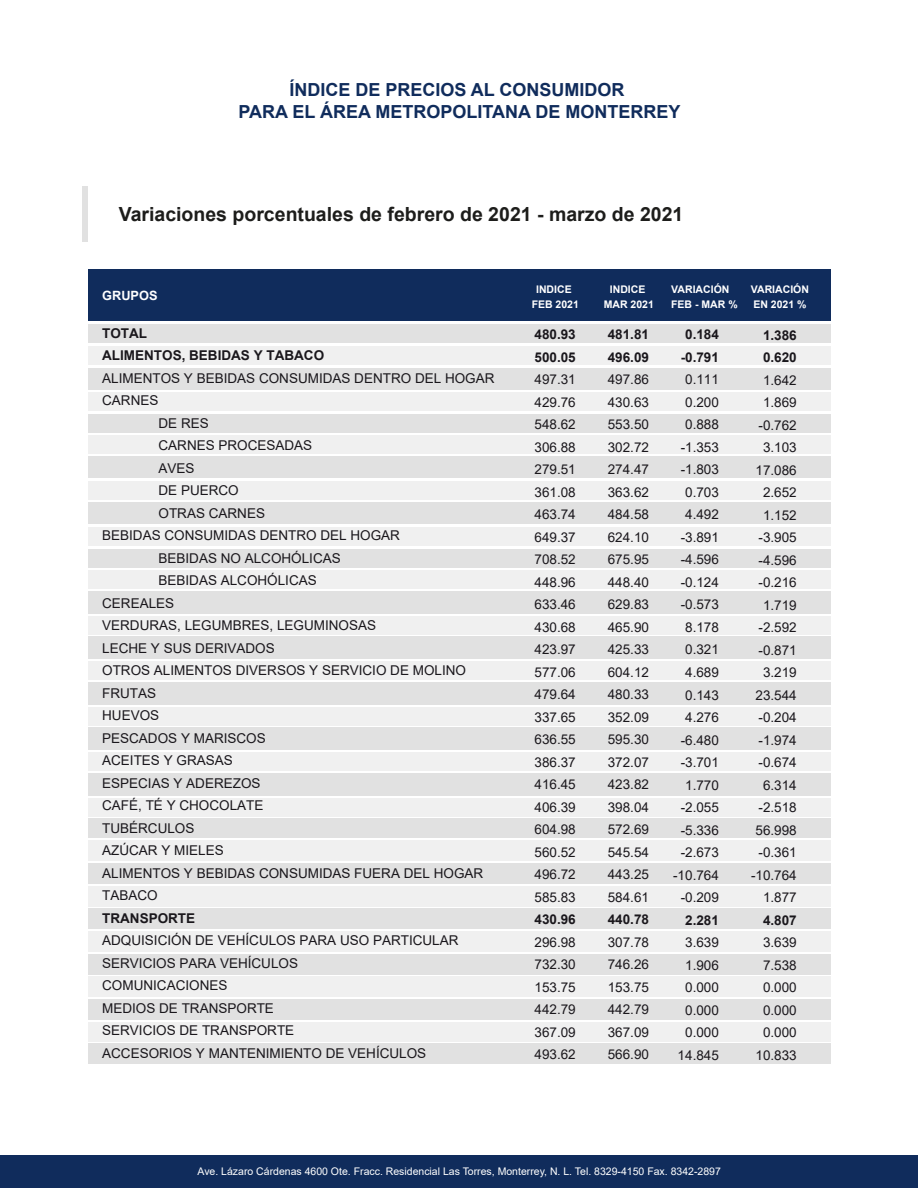
<style>
.page{position:relative;width:918px;height:1188px;background:#fff}
.page>*{position:absolute;margin:0;border:0;box-sizing:border-box;transform-origin:0 0}
.t1{font:700 19.5px "Arial";color:#1d1d1b}
.t2{font:700 18px/21.6px "Arial";color:#102c5c;text-align:center}
.t3{font:13.5px/22.5px "Arial";color:#1a171c;text-align:justify}
.t4{font:700 13.5px/22.5px "Arial";color:#1a171c}
.t5{font:700 12.75px "Arial";color:#fff}
.t6{font:10.5px "Arial";color:#fff}
.t7{font:700 10.5px/15px "Arial";color:#fff;text-align:center}
</style>
<div class="page">
<div style="left:0;top:1156px;width:918px;height:32px;background:#102c5c"></div>
<div style="left:88px;top:270px;width:742px;height:51px;background:#102c5c"></div>
<div style="left:88px;top:325px;width:742px;height:18px;background:#e1e1e1"></div>
<div style="left:88px;top:346px;width:742px;height:19px;background:#f0f0f0"></div>
<div style="left:88px;top:392px;width:742px;height:18px;background:#f0f0f0"></div>
<div style="left:88px;top:368px;width:742px;height:21px;background:#e1e1e1"></div>
<div style="left:88px;top:414px;width:742px;height:19px;background:#e1e1e1"></div>
<div style="left:88px;top:435px;width:742px;height:19px;background:#f0f0f0"></div>
<div style="left:88px;top:457px;width:742px;height:21px;background:#e1e1e1"></div>
<div style="left:88px;top:481px;width:742px;height:19px;background:#f0f0f0"></div>
<div style="left:88px;top:527px;width:742px;height:19px;background:#f0f0f0"></div>
<div style="left:88px;top:549px;width:742px;height:19px;background:#e1e1e1"></div>
<div style="left:88px;top:570px;width:742px;height:19px;background:#f0f0f0"></div>
<div style="left:88px;top:616px;width:742px;height:19px;background:#f0f0f0"></div>
<div style="left:88px;top:591px;width:742px;height:23px;background:#e1e1e1"></div>
<div style="left:88px;top:637px;width:742px;height:22px;background:#e1e1e1"></div>
<div style="left:88px;top:661px;width:742px;height:19px;background:#f0f0f0"></div>
<div style="left:88px;top:682px;width:742px;height:22px;background:#e1e1e1"></div>
<div style="left:88px;top:707px;width:742px;height:19px;background:#f0f0f0"></div>
<div style="left:88px;top:728px;width:742px;height:22px;background:#e1e1e1"></div>
<div style="left:88px;top:752px;width:742px;height:19px;background:#f0f0f0"></div>
<div style="left:88px;top:773px;width:742px;height:22px;background:#e1e1e1"></div>
<div style="left:88px;top:798px;width:742px;height:19px;background:#f0f0f0"></div>
<div style="left:88px;top:819px;width:742px;height:19px;background:#e1e1e1"></div>
<div style="left:88px;top:840px;width:742px;height:21px;background:#f0f0f0"></div>
<div style="left:88px;top:863px;width:742px;height:21px;background:#e1e1e1"></div>
<div style="left:88px;top:886px;width:742px;height:20px;background:#f0f0f0"></div>
<div style="left:88px;top:909px;width:742px;height:20px;background:#e1e1e1"></div>
<div style="left:88px;top:931px;width:742px;height:21px;background:#f0f0f0"></div>
<div style="left:88px;top:954px;width:742px;height:21px;background:#e1e1e1"></div>
<div style="left:88px;top:977px;width:742px;height:20px;background:#f0f0f0"></div>
<div style="left:88px;top:999px;width:742px;height:21px;background:#e1e1e1"></div>
<div style="left:88px;top:1022px;width:742px;height:19px;background:#f0f0f0"></div>
<div style="left:88px;top:1044px;width:742px;height:20px;background:#e1e1e1"></div>
<div style="left:88px;top:502px;width:742px;height:22px;background:#e1e1e1"></div>
<div style="left:83px;top:186px;width:5px;height:56px;background:#e1e1e1"></div>
<h2 class="t2" style="left:239px;top:79px;width:444px">ÍNDICE DE PRECIOS AL CONSUMIDOR<br>PARA EL ÁREA METROPOLITANA DE MONTERREY</h2>
<h1 class="t1" style="left:119px;top:201px;width:566px">Variaciones porcentuales de febrero de 2021 - marzo de 2021</h1>
<p class="t5" style="left:102px;top:286px;width:57px">GRUPOS</p>
<p class="t7" style="left:604px;top:282px;width:52px">INDICE<br>MAR 2021</p>
<p class="t7" style="left:671px;top:282px;width:68px;text-align:left">VARIACIÓN<br>FEB - MAR %</p>
<p class="t7" style="left:751px;top:282px;width:60px;text-align:left">VARIACIÓN<br>EN 2021 %</p>
<p class="t4" style="left:102px;top:322px;width:224px">TOTAL<br>ALIMENTOS, BEBIDAS Y TABACO</p>
<p class="t3" style="left:102px;top:367px;width:394px">ALIMENTOS Y BEBIDAS CONSUMIDAS DENTRO DEL HOGAR</p>
<p class="t3" style="left:102px;top:389px;width:58px">CARNES</p>
<p class="t3" style="left:159px;top:412px;width:52px">DE RES</p>
<p class="t3" style="left:159px;top:434px;width:155px">CARNES PROCESADAS</p>
<p class="t3" style="left:159px;top:457px;width:38px">AVES</p>
<p class="t3" style="left:159px;top:479px;width:82px">DE PUERCO</p>
<p class="t3" style="left:159px;top:502px;width:108px">OTRAS CARNES</p>
<p class="t3" style="left:102px;top:524px;width:299px">BEBIDAS CONSUMIDAS DENTRO DEL HOGAR</p>
<p class="t3" style="left:159px;top:547px;width:184px">BEBIDAS NO ALCOHÓLICAS</p>
<p class="t3" style="left:159px;top:569px;width:160px">BEBIDAS ALCOHÓLICAS</p>
<p class="t3" style="left:102px;top:592px;width:74px">CEREALES</p>
<p class="t3" style="left:102px;top:614px;width:275px">VERDURAS, LEGUMBRES, LEGUMINOSAS</p>
<p class="t3" style="left:102px;top:637px;width:174px">LECHE Y SUS DERIVADOS</p>
<p class="t3" style="left:102px;top:659px;width:365px">OTROS ALIMENTOS DIVERSOS Y SERVICIO DE MOLINO</p>
<p class="t3" style="left:102px;top:682px;width:55px">FRUTAS</p>
<p class="t3" style="left:102px;top:704px;width:59px">HUEVOS</p>
<p class="t3" style="left:102px;top:727px;width:165px">PESCADOS Y MARISCOS</p>
<p class="t3" style="left:102px;top:749px;width:132px">ACEITES Y GRASAS</p>
<p class="t3" style="left:102px;top:772px;width:160px">ESPECIAS Y ADEREZOS</p>
<p class="t3" style="left:102px;top:794px;width:163px">CAFÉ, TÉ Y CHOCOLATE</p>
<p class="t3" style="left:102px;top:817px;width:94px">TUBÉRCULOS</p>
<p class="t3" style="left:102px;top:839px;width:123px">AZÚCAR Y MIELES</p>
<p class="t3" style="left:102px;top:862px;width:383px">ALIMENTOS Y BEBIDAS CONSUMIDAS FUERA DEL HOGAR</p>
<p class="t3" style="left:102px;top:884px;width:57px">TABACO</p>
<p class="t4" style="left:102px;top:907px;width:95px">TRANSPORTE</p>
<p class="t3" style="left:102px;top:929px;width:358px;text-align:left">ADQUISICIÓN DE VEHÍCULOS PARA USO PARTICULAR<br>SERVICIOS PARA VEHÍCULOS<br>COMUNICACIONES<br>MEDIOS DE TRANSPORTE<br>SERVICIOS DE TRANSPORTE<br>ACCESORIOS Y MANTENIMIENTO DE VEHÍCULOS</p>
<p class="t7" style="left:532px;top:282px;width:49px">INDICE<br>FEB 2021</p>
<p class="t4" style="left:535px;top:323px;width:43px">480.93<br>500.05</p>
<p class="t3" style="left:535px;top:368px;width:43px">497.31<br>429.76<br>548.62<br>306.88<br>279.51<br>361.08<br>463.74<br>649.37<br>708.52<br>448.96<br>633.46<br>430.68<br>423.97<br>577.06<br>479.64<br>337.65<br>636.55<br>386.37<br>416.45<br>406.39<br>604.98<br>560.52<br>496.72<br>585.83</p>
<p class="t4" style="left:535px;top:908px;width:43px">430.96</p>
<p class="t3" style="left:535px;top:931px;width:43px">296.98<br>732.30<br>153.75<br>442.79<br>367.09<br>493.62</p>
<p class="t4" style="left:608px;top:323px;width:43px">481.81<br>496.09</p>
<p class="t3" style="left:608px;top:368px;width:43px">497.86<br>430.63<br>553.50<br>302.72<br>274.47<br>363.62<br>484.58<br>624.10<br>675.95<br>448.40<br>629.83<br>465.90<br>425.33<br>604.12<br>480.33<br>352.09<br>595.30<br>372.07<br>423.82<br>398.04<br>572.69<br>545.54<br>443.25<br>584.61</p>
<p class="t4" style="left:608px;top:908px;width:43px">440.78</p>
<p class="t3" style="left:608px;top:931px;width:43px">307.78<br>746.26<br>153.75<br>442.79<br>367.09<br>566.90</p>
<p class="t4" style="left:681px;top:324px;width:40px;text-align:center">0.184 -0.791</p>
<p class="t3" style="left:673px;top:368px;width:47px;text-align:right">0.111<br>0.200<br>0.888 -1.353 -1.803<br>0.703<br>4.492 -3.891 -4.596 -0.124 -0.573<br>8.178<br>0.321<br>4.689<br>0.143<br>4.276 -6.480 -3.701<br>1.770 -2.055 -5.336 -2.673 -10.764 -0.209</p>
<p class="t4" style="left:685px;top:909px;width:35px">2.281</p>
<p class="t3" style="left:678px;top:931px;width:43px;text-align:center">3.639<br>1.906<br>0.000<br>0.000<br>0.000<br>14.845</p>
<p class="t4" style="left:763px;top:324px;width:35px">1.386<br>0.620</p>
<p class="t3" style="left:751px;top:369px;width:47px;text-align:right">1.642<br>1.869 -0.762<br>3.103<br>17.086<br>2.652<br>1.152 -3.905 -4.596 -0.216<br>1.719 -2.592 -0.871<br>3.219<br>23.544 -0.204 -1.974 -0.674<br>6.314 -2.518<br>56.998 -0.361 -10.764<br>1.877</p>
<p class="t4" style="left:763px;top:909px;width:35px">4.807</p>
<p class="t3" style="left:756px;top:931px;width:43px;text-align:center">3.639<br>7.538<br>0.000<br>0.000<br>0.000<br>10.833</p>
<p class="t6" style="left:198px;top:1164px;width:525px">Ave. Lázaro Cárdenas 4600 Ote. Fracc. Residencial Las Torres, Monterrey, N. L. Tel. 8329-4150 Fax. 8342-2897</p>
</div>
